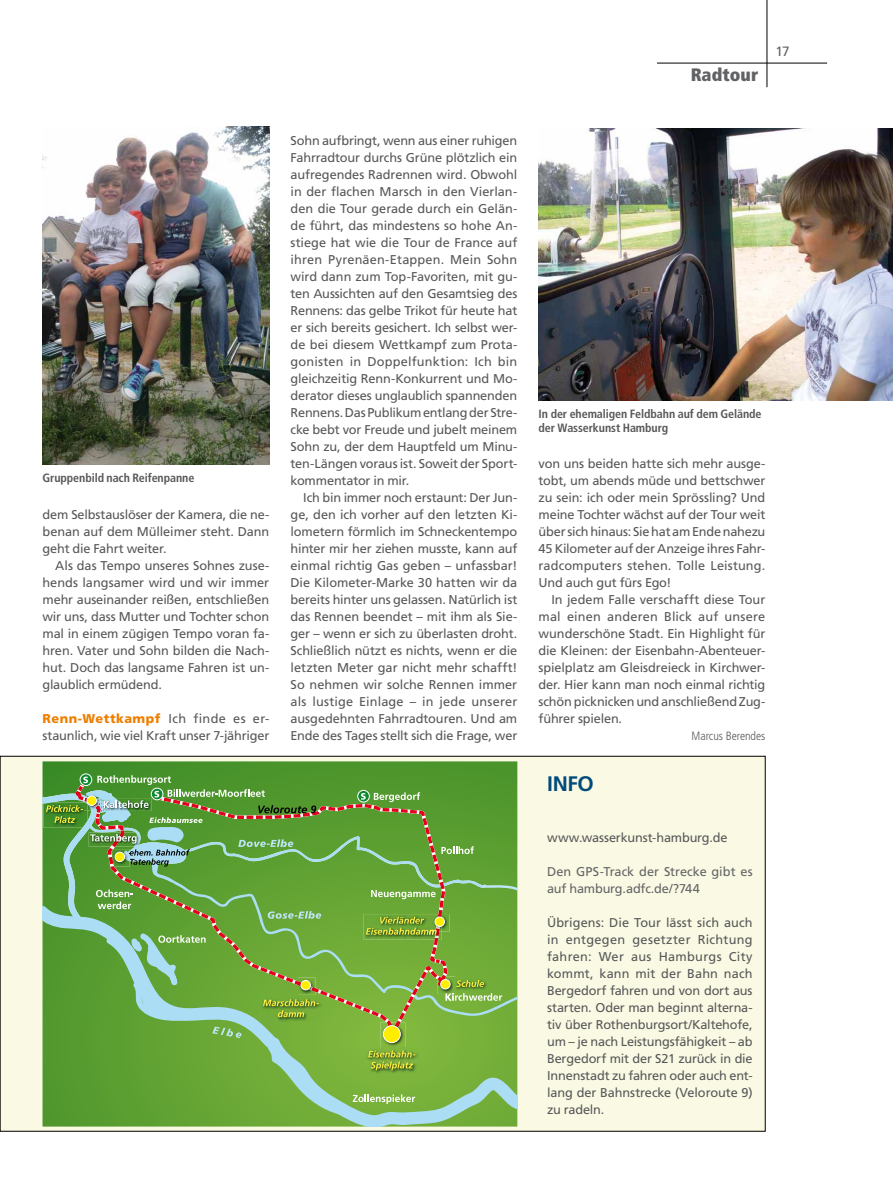
<style>
.page{position:relative;width:893px;height:1191px;background:#fff}
.page>*{position:absolute;margin:0;border:0;box-sizing:border-box;transform-origin:0 0}
.t1{font:700 21px "Frutiger LT";color:#004b7c}
.t2{font:900 condensed 18px "Frutiger LT";letter-spacing:.005em;color:#616264}
.t3{font:13.5px "Frutiger LT";color:#616264}
.t4{font:12.75px/17px "Frutiger LT";letter-spacing:-.01em;color:#58585a;text-align:justify}
.t5{font:12.75px "Frutiger LT";letter-spacing:.015em;color:#58585a}
.t6{font:12.75px/17px "Frutiger LT";letter-spacing:-.005em;color:#646567}
.t7{font:12.75px "Frutiger LT";letter-spacing:.01em;color:#58585a}
.t8{font:700 condensed 12px/14.4px "Frutiger LT";letter-spacing:-.005em;color:#58585a}
.t9{font:300 condensed 12px "Frutiger LT";letter-spacing:-.005em;color:#58585a}
.s1{font-weight:900;color:#ee7f00}
</style>
<div class="page">
<hr style="left:657px;top:63px;width:170px;height:1px;background:#000">
<hr style="left:767px;top:0;width:1px;height:87px;background:#000">
<div style="left:0;top:756px;width:765px;height:375px;background:#fafae4"></div>
<svg style="left:43px;top:761px;width:444px;height:14px;background:#4b942f"></svg>
<svg style="left:43px;top:1115px;width:474px;height:11px;background:#71af56"></svg>
<div style="left:80px;top:773px;width:12px;height:13px;border:1px solid #fff;border-radius:50%"></div>
<svg style="left:43px;top:775px;width:474px;height:340px;background:#6ea748"></svg>
<img style="left:43px;top:126px;width:226px;height:338px">
<img style="left:539px;top:128px;width:354px;height:272px">
<p class="t8" style="left:43px;top:471px;width:153px">Gruppenbild nach Reifenpanne</p>
<p class="t4" style="left:43px;top:506px;width:228px">dem Selbstauslöser der Kamera, die ne-</p>
<p class="t4" style="left:43px;top:523px;width:228px">benan auf dem Mülleimer steht. Dann</p>
<p class="t4" style="left:43px;top:540px;width:126px">geht die Fahrt weiter.</p>
<p class="t4" style="left:55px;top:557px;width:216px">Als das Tempo unseres Sohnes zuse-</p>
<p class="t4" style="left:43px;top:574px;width:228px">hends langsamer wird und wir immer</p>
<p class="t4" style="left:43px;top:591px;width:228px">mehr auseinander reißen, entschließen</p>
<p class="t4" style="left:43px;top:608px;width:228px">wir uns, dass Mutter und Tochter schon</p>
<p class="t4" style="left:43px;top:625px;width:228px">mal in einem zügigen Tempo voran fa-</p>
<p class="t4" style="left:43px;top:642px;width:228px">hren. Vater und Sohn bilden die Nach-</p>
<p class="t4" style="left:43px;top:659px;width:228px">hut. Doch das langsame Fahren ist un-</p>
<p class="t4" style="left:43px;top:676px;width:121px">glaublich ermüdend.</p>
<p class="t4" style="left:43px;top:710px;width:228px"><span class="s1">Renn-Wettkampf</span> Ich finde es er&shy;staunlich, wie viel Kraft unser 7-jähriger</p>
<p class="t4" style="left:291px;top:132px;width:228px">Sohn aufbringt, wenn aus einer ruhigen</p>
<p class="t4" style="left:291px;top:149px;width:228px">Fahrradtour durchs Grüne plötzlich ein</p>
<p class="t4" style="left:291px;top:166px;width:228px">aufregendes Radrennen wird. Obwohl</p>
<p class="t4" style="left:291px;top:183px;width:228px">in der flachen Marsch in den Vierlan-</p>
<p class="t4" style="left:291px;top:200px;width:228px">den die Tour gerade durch ein Gelän-</p>
<p class="t4" style="left:291px;top:217px;width:228px">de führt, das mindestens so hohe An-</p>
<p class="t4" style="left:291px;top:234px;width:228px">stiege hat wie die Tour de France auf</p>
<p class="t5" style="left:291px;top:252px;width:228px">ihren Pyrenäen-Etappen. Mein Sohn</p>
<p class="t4" style="left:291px;top:268px;width:228px">wird dann zum Top-Favoriten, mit gu-</p>
<p class="t4" style="left:291px;top:285px;width:228px">ten Aussichten auf den Gesamtsieg des</p>
<p class="t4" style="left:291px;top:302px;width:228px">Rennens: das gelbe Trikot für heute hat</p>
<p class="t4" style="left:291px;top:319px;width:228px">er sich bereits gesichert. Ich selbst wer-</p>
<p class="t4" style="left:291px;top:336px;width:228px">de bei diesem Wettkampf zum Prota-</p>
<p class="t5" style="left:291px;top:354px;width:228px">gonisten in Doppelfunktion: Ich bin</p>
<p class="t4" style="left:291px;top:370px;width:228px">gleichzeitig Renn-Konkurrent und Mo-</p>
<p class="t4" style="left:291px;top:387px;width:228px">derator dieses unglaublich spannenden</p>
<p class="t4" style="left:291px;top:404px;width:228px">Rennens. Das Publikum entlang der Stre-</p>
<p class="t4" style="left:291px;top:421px;width:228px">cke bebt vor Freude und jubelt meinem</p>
<p class="t4" style="left:291px;top:438px;width:228px">Sohn zu, der dem Hauptfeld um Minu-</p>
<p class="t4" style="left:291px;top:455px;width:228px">ten-Längen voraus ist. Soweit der Sport-</p>
<p class="t4" style="left:291px;top:472px;width:120px">kommentator in mir.</p>
<p class="t4" style="left:303px;top:489px;width:216px">Ich bin immer noch erstaunt: Der Jun-</p>
<p class="t4" style="left:291px;top:506px;width:228px">ge, den ich vorher auf den letzten Ki-</p>
<p class="t4" style="left:291px;top:523px;width:228px">lometern förmlich im Schneckentempo</p>
<p class="t4" style="left:291px;top:540px;width:228px">hinter mir her ziehen musste, kann auf</p>
<p class="t4" style="left:291px;top:557px;width:228px">einmal richtig Gas geben – unfassbar!</p>
<p class="t4" style="left:291px;top:574px;width:228px">Die Kilometer-Marke 30 hatten wir da</p>
<p class="t4" style="left:291px;top:591px;width:228px">bereits hinter uns gelassen. Natürlich ist</p>
<p class="t4" style="left:291px;top:608px;width:228px">das Rennen beendet – mit ihm als Sie-</p>
<p class="t4" style="left:291px;top:625px;width:228px">ger – wenn er sich zu überlasten droht.</p>
<p class="t4" style="left:291px;top:642px;width:228px">Schließlich nützt es nichts, wenn er die</p>
<p class="t4" style="left:291px;top:659px;width:228px">letzten Meter gar nicht mehr schafft!</p>
<p class="t4" style="left:291px;top:676px;width:228px">So nehmen wir solche Rennen immer</p>
<p class="t5" style="left:291px;top:694px;width:228px">als lustige Einlage – in jede unserer</p>
<p class="t4" style="left:291px;top:710px;width:228px">ausgedehnten Fahrradtouren. Und am</p>
<p class="t4" style="left:291px;top:727px;width:228px">Ende des Tages stellt sich die Frage, wer</p>
<p class="t2" style="left:691px;top:64px;width:69px">Radtour</p>
<p class="t3" style="left:775px;top:43px;width:16px">17</p>
<p class="t8" style="left:539px;top:406px;width:224px">In der ehemaligen Feldbahn auf dem Gelände der Wasserkunst Hamburg</p>
<p class="t4" style="left:539px;top:455px;width:228px">von uns beiden hatte sich mehr ausge-</p>
<p class="t4" style="left:539px;top:472px;width:228px">tobt, um abends müde und bettschwer</p>
<p class="t4" style="left:539px;top:489px;width:228px">zu sein: ich oder mein Sprössling? Und</p>
<p class="t4" style="left:539px;top:506px;width:228px">meine Tochter wächst auf der Tour weit</p>
<p class="t4" style="left:539px;top:523px;width:228px">über sich hinaus: Sie hat am Ende nahezu</p>
<p class="t4" style="left:539px;top:540px;width:228px">45 Kilometer auf der Anzeige ihres Fahr-</p>
<p class="t7" style="left:539px;top:558px;width:228px">radcomputers stehen. Tolle Leistung.</p>
<p class="t4" style="left:539px;top:574px;width:134px">Und auch gut fürs Ego!</p>
<p class="t4" style="left:551px;top:591px;width:215px">In jedem Falle verschafft diese Tour</p>
<p class="t5" style="left:539px;top:609px;width:228px">mal einen anderen Blick auf unsere</p>
<p class="t4" style="left:539px;top:625px;width:228px">wunderschöne Stadt. Ein Highlight für</p>
<p class="t4" style="left:539px;top:642px;width:228px">die Kleinen: der Eisenbahn-Abenteuer-</p>
<p class="t4" style="left:539px;top:659px;width:228px">spielplatz am Gleisdreieck in Kirchwer-</p>
<p class="t4" style="left:539px;top:676px;width:228px">der. Hier kann man noch einmal richtig</p>
<p class="t4" style="left:539px;top:693px;width:228px">schön picknicken und anschließend Zug-</p>
<p class="t4" style="left:539px;top:710px;width:85px">führer spielen.</p>
<p class="t9" style="left:692px;top:729px;width:75px">Marcus Berendes</p>
<p class="t1" style="left:547px;top:771px;width:45px">Info</p>
<p class="t4" style="left:547px;top:829px;width:182px">www.wasserkunst-hamburg.de</p>
<p class="t6" style="left:547px;top:863px;width:207px">Den GPS-Track der Strecke gibt es auf hamburg.adfc.de/?744</p>
<p class="t4" style="left:547px;top:914px;width:207px">Übrigens: Die Tour lässt sich auch in entgegen gesetzter Richtung fahren: Wer aus Hamburgs City kommt, kann mit der Bahn nach Bergedorf fahren und von dort aus starten. Oder man beginnt alterna&shy;tiv über Rothenburgsort/Kaltehofe, um – je nach Leistungsfähigkeit – ab Bergedorf mit der S21 zurück in die Innenstadt zu fahren oder auch ent&shy;lang der Bahnstrecke (Veloroute 9) zu radeln.</p>
</div>
